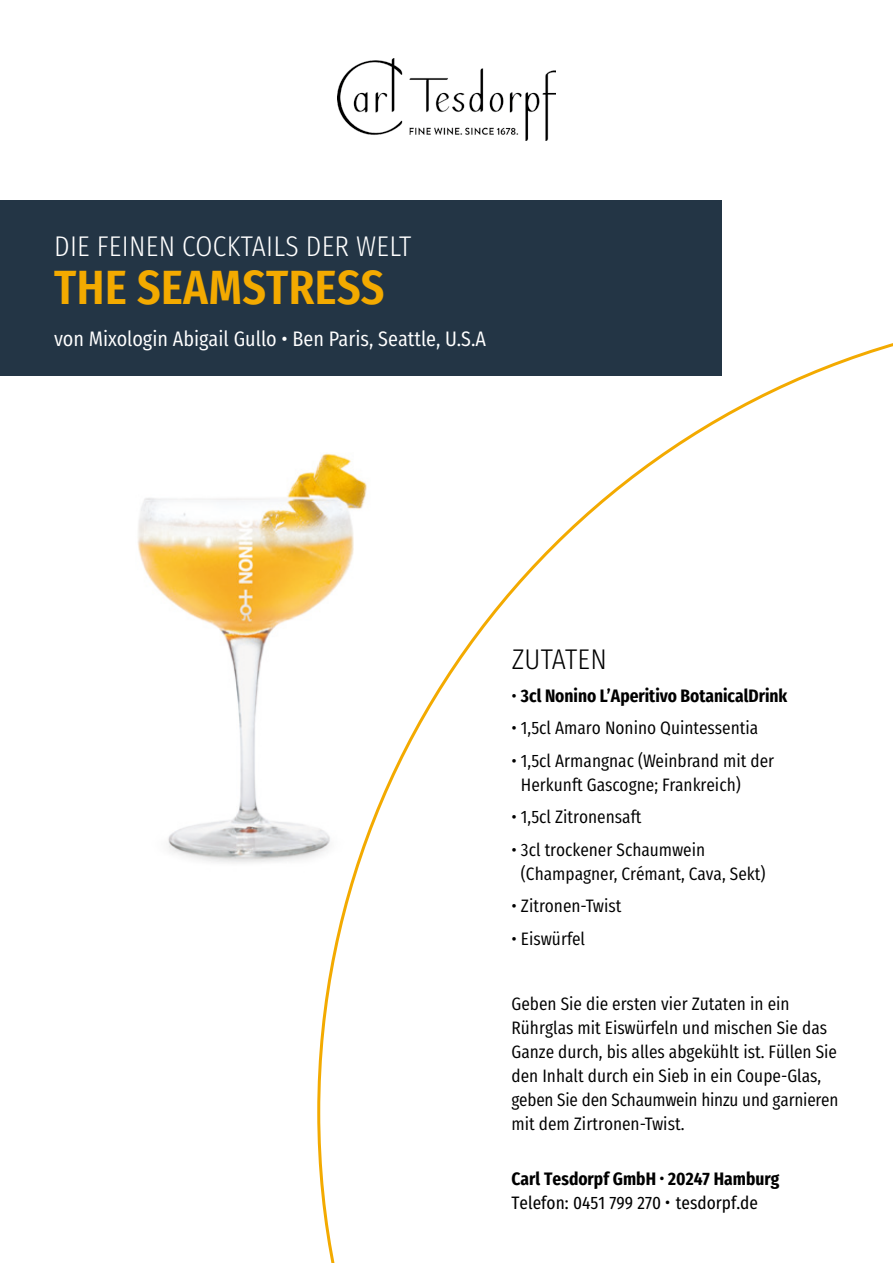
<style>
.page{position:relative;width:893px;height:1263px;background:#fff}
.page>*{position:absolute;margin:0;border:0;box-sizing:border-box;transform-origin:0 0}
.t1{font:600 48px "Fira Sans Condensed";letter-spacing:.01em;color:#f3aa00}
.t2{font:300 28.5px "Fira Sans Condensed";letter-spacing:.01em;color:#fff}
.t3{font:300 28.5px "Fira Sans Condensed";letter-spacing:.01em;color:#000}
.t4{font:21px "Fira Sans Condensed";color:#fff}
.t5{font:18px/24px "Fira Sans Condensed";color:#000}
.t6{font:18px/24px "Fira Sans Condensed";color:#000}
.t7{font:700 18px "Fira Sans Condensed";color:#000}
.s1{font-weight:400}
.s2{font-weight:700}
.s3{font-weight:700;font-size:13.5px}
</style>
<div class="page">
<img style="left:137px;top:467px;width:180px;height:396px">
<div style="left:0;top:200px;width:722px;height:175px;background:#233545"></div>
<img style="left:337px;top:58px;width:219px;height:83px">
<svg style="left:317px;top:343px;width:576px;height:920px"></svg>
<h2 class="t2" style="left:54px;top:220px;width:359px">DIE FEINEN COCKTAILS DER WELT</h2>
<h1 class="t1" style="left:54px;top:243px;width:332px">THE SEAMSTRESS</h1>
<p class="t4" style="left:54px;top:319px;width:434px">von Mixologin Abigail Gullo • Ben Paris, Seattle, U.S.A</p>
<h2 class="t3" style="left:512px;top:633px;width:97px">ZUTATEN</h2>
<p class="t7" style="left:512px;top:679px;width:277px"><span class="s1">•</span> 3cl Nonino L’Aperitivo BotanicalDrink</p>
<p class="t5" style="left:512px;top:714px;width:248px">• 1,5cl Amaro Nonino Quintessentia</p>
<p class="t5" style="left:521px;top:746px;width:255px;text-indent:-9px">• 1,5cl Armangnac (Weinbrand mit der<br>Herkunft Gascogne; Frankreich)</p>
<p class="t5" style="left:512px;top:803px;width:131px">• 1,5cl Zitronensaft</p>
<p class="t5" style="left:521px;top:835px;width:246px;text-indent:-9px">• 3cl trockener Schaumwein (Champagner, Crémant, Cava, Sekt)</p>
<p class="t5" style="left:512px;top:892px;width:111px">• Zitronen-Twist</p>
<p class="t5" style="left:512px;top:924px;width:75px">• Eiswürfel</p>
<p class="t5" style="left:512px;top:989px;width:328px">Geben Sie die ersten vier Zutaten in ein Rührglas mit Eiswürfeln und mischen Sie das Ganze durch, bis alles abgekühlt ist. Füllen Sie den Inhalt durch ein Sieb in ein Coupe-Glas, geben Sie den Schaumwein hinzu und garnieren mit dem Zirtronen-Twist.</p>
<p class="t6" style="left:512px;top:1165px;width:269px"><span class="s2">Carl Tesdorpf GmbH</span> <span class="s3">•</span> <span class="s2">20247 Hamburg<br></span>Telefon: 0451 799 270 <span class="s3">•</span> tesdorpf.de</p>
</div>
